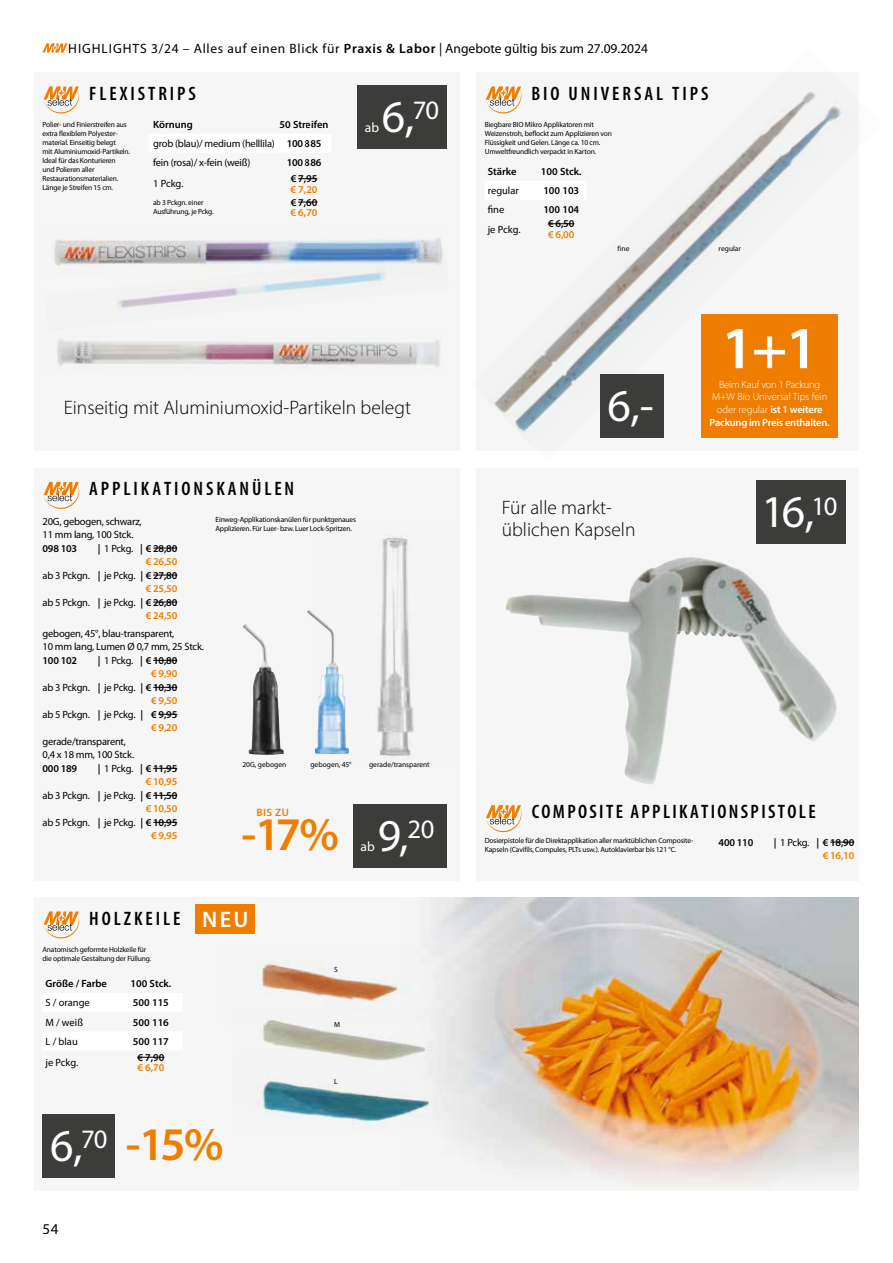
<style>
.page{position:relative;width:893px;height:1263px;background:#fff}
.page>*{position:absolute;margin:0;border:0;box-sizing:border-box;transform-origin:0 0}
.t1{font:600 60px "Myriad Pro";color:#fff}
.t2{font:600 46.95px "Myriad Pro";color:#ef7d00}
.t3{font:45.75px "Myriad Pro";color:#fff}
.t4{font:300 19.5px/22.5px "Myriad Pro";color:#000}
.t5{font:600 condensed 19.5px "Myriad Pro";letter-spacing:.15em;color:#000}
.t6{font:600 condensed 19.5px "Myriad Pro";letter-spacing:.12em;color:#000}
.t7{font:15px "Myriad Pro";color:#000}
.t8{font:13.5px "Myriad Pro";letter-spacing:.05em;color:#000}
.t9{font:13.5px "Myriad Pro";color:#fff}
.t10{font:600 10.8px "Myriad Pro";color:#ef7d00}
.t11{font:10.5px/13.5px "Myriad Pro";letter-spacing:-.02em;color:#000}
.t12{font:600 10.5px/13.5px "Myriad Pro";color:#000;text-align:right}
.t13{font:300 10.5px/12.6px "Myriad Pro";color:#fff;text-align:center}
.t14{font:600 10.5px "Myriad Pro";color:#ef7d00}
.t15{font:10.5px "Myriad Pro";color:#000}
.t16{font:7.5px/9px "Myriad Pro";letter-spacing:-.02em;color:#000}
.t17{font:7.5px "Myriad Pro";color:#000}
.s1{font-weight:600}
.s2{font-weight:600;color:#ef7d00}
.s3{font-stretch:normal;font-size:22.5px;color:#fff}
.s4{font-weight:400;font-size:45.75px;color:#fff}
.s5{font-weight:400}
.s6{color:#ef7d00}
</style>
<div class="page">
<svg style="left:42px;top:43px;width:26px;height:10px"></svg>
<div style="left:476px;top:468px;width:383px;height:412px;background:#f6f6f6"></div>
<img style="left:506px;top:558px;width:331px;height:226px">
<svg style="left:830px;top:842px;width:24px;height:1px"></svg>
<svg style="left:486px;top:805px;width:36px;height:28px"></svg>
<div style="left:757px;top:480px;width:89px;height:64px;background:#3c3c3b"></div>
<div style="left:34px;top:72px;width:425px;height:379px;background:#f6f6f6"></div>
<svg style="left:44px;top:86px;width:36px;height:28px"></svg>
<img style="left:117px;top:276px;width:268px;height:32px">
<img style="left:54px;top:238px;width:389px;height:38px">
<img style="left:57px;top:339px;width:383px;height:28px">
<div style="left:357px;top:85px;width:89px;height:64px;background:#3c3c3b"></div>
<svg style="left:298px;top:178px;width:19px;height:1px"></svg>
<svg style="left:298px;top:202px;width:19px;height:1px"></svg>
<div style="left:34px;top:468px;width:425px;height:412px;background:#f6f6f6"></div>
<svg style="left:153px;top:548px;width:24px;height:1px"></svg>
<svg style="left:153px;top:575px;width:24px;height:1px"></svg>
<svg style="left:153px;top:602px;width:24px;height:1px"></svg>
<svg style="left:153px;top:660px;width:24px;height:1px"></svg>
<svg style="left:153px;top:687px;width:24px;height:1px"></svg>
<svg style="left:159px;top:714px;width:18px;height:1px"></svg>
<svg style="left:153px;top:768px;width:24px;height:1px"></svg>
<svg style="left:153px;top:795px;width:24px;height:1px"></svg>
<svg style="left:153px;top:822px;width:24px;height:1px"></svg>
<svg style="left:44px;top:482px;width:36px;height:27px"></svg>
<img style="left:243px;top:624px;width:41px;height:131px">
<img style="left:311px;top:537px;width:103px;height:221px">
<div style="left:353px;top:804px;width:93px;height:63px;background:#3c3c3b"></div>
<img style="left:476px;top:72px;width:383px;height:379px">
<svg style="left:486px;top:86px;width:37px;height:30px"></svg>
<svg style="left:485px;top:181px;width:102px;height:19px"></svg>
<svg style="left:548px;top:223px;width:26px;height:1px"></svg>
<div style="left:600px;top:374px;width:64px;height:64px;background:#3c3c3b"></div>
<div style="left:34px;top:897px;width:825px;height:294px;background:#f6f6f6"></div>
<img style="left:433px;top:897px;width:426px;height:285px">
<svg style="left:44px;top:911px;width:36px;height:28px"></svg>
<div style="left:196px;top:904px;width:59px;height:29px;background:#ef7d00"></div>
<svg style="left:137px;top:1057px;width:28px;height:1px"></svg>
<div style="left:43px;top:1114px;width:72px;height:64px;background:#3c3c3b"></div>
<img style="left:257px;top:944px;width:189px;height:66px">
<img style="left:259px;top:1010px;width:197px;height:40px">
<img style="left:257px;top:1050px;width:199px;height:82px">
<div style="left:702px;top:315px;width:136px;height:123px;background:#ef7d00"></div>
<h3 class="t8" style="left:68px;top:40px;width:581px">HIGHLIGHTS 3/24 – Alles auf einen Blick für <span class="s1">Praxis &amp; Labor</span> | Angebote gültig bis zum 27.09.2024</h3>
<h3 class="t5" style="left:89px;top:81px;width:108px">FLEXISTRIPS</h3>
<p class="t16" style="left:43px;top:120px;width:89px">Polier- und Finierstreifen aus extra flexiblem Polyester&shy;material. Einseitig belegt<br>mit Aluminiumoxid-Partikeln.<br>Ideal für das Konturieren<br>und Polieren aller<br>Restaurationsmaterialien.<br>Länge je Streifen 15 cm.</p>
<h3 class="t11" style="left:153px;top:115px;width:177px;line-height:19.2px;text-indent:126px"><span class="s1">50 Streifen </span>grob (blau)/ medium (helllila) <span class="s1">100 885 </span>fein (rosa)/ x-fein (weiß)</h3>
<h3 class="t12" style="left:153px;top:117px;width:41px">Körnung</h3>
<h3 class="t12" style="left:287px;top:156px;width:36px">100 886</h3>
<h3 class="t11" style="left:153px;top:177px;width:32px">1 Pckg.</h3>
<h3 class="t12" style="left:291px;top:172px;width:28px">€ 7,95</h3>
<h3 class="t14" style="left:290px;top:182px;width:29px">€ 7,20</h3>
<p class="t16" style="left:153px;top:198px;width:62px">ab 3 Pckgn. einer<br>Ausführung, je Pckg.</p>
<h3 class="t12" style="left:291px;top:195px;width:28px">€ 7,60</h3>
<h3 class="t14" style="left:290px;top:206px;width:29px">€ 6,70</h3>
<h3 class="t3" style="left:382px;top:88px;width:59px">6,<sup>70</sup></h3>
<h3 class="t9" style="left:365px;top:119px;width:16px">ab</h3>
<h3 class="t4" style="left:64px;top:396px;width:349px">Einseitig mit Aluminiumoxid-Partikeln belegt</h3>
<h3 class="t5" style="left:89px;top:477px;width:206px">APPLIKATIONSKANÜLEN</h3>
<h3 class="t11" style="left:43px;top:514px;width:101px">20G, gebogen, schwarz,<br>11 mm lang, 100 Stck.</h3>
<h3 class="t12" style="left:43px;top:541px;width:36px">098 103</h3>
<h3 class="t11" style="left:43px;top:541px;width:136px;text-align:right"><span class="s1">|</span> 1 Pckg. <span class="s1">| € 28,80<br></span><span class="s2">€ 26,50<br></span>ab 3 Pckgn. <span class="s1">|</span> je Pckg. <span class="s1">| € 27,80 </span><span class="s2">€ 25,50<br></span>ab 5 Pckgn. <span class="s1">|</span> je Pckg. <span class="s1">| € 26,80 </span><span class="s2">€ 24,50</span></h3>
<h3 class="t11" style="left:43px;top:626px;width:163px">gebogen, 45°, blau-transparent,<br>10 mm lang, Lumen Ø 0,7 mm, 25 Stck.</h3>
<h3 class="t12" style="left:43px;top:653px;width:36px">100 102</h3>
<h3 class="t11" style="left:43px;top:653px;width:136px;text-align:right"><span class="s1">|</span> 1 Pckg. <span class="s1">| € 10,80<br></span><span class="s2">€ 9,90<br></span>ab 3 Pckgn. <span class="s1">|</span> je Pckg. <span class="s1">| € 10,30 </span><span class="s2">€ 9,50<br></span>ab 5 Pckgn. <span class="s1">|</span> je Pckg. <span class="s1">| € 9,95 </span><span class="s2">€ 9,20</span></h3>
<h3 class="t11" style="left:43px;top:734px;width:93px">gerade/transparent,<br>0,4 x 18 mm, 100 Stck.</h3>
<h3 class="t12" style="left:43px;top:761px;width:36px">000 189</h3>
<h3 class="t11" style="left:43px;top:761px;width:136px;text-align:right"><span class="s1">|</span> 1 Pckg. <span class="s1">| € 11,95<br></span><span class="s2">€ 10,95<br></span>ab 3 Pckgn. <span class="s1">|</span> je Pckg. <span class="s1">| € 11,50 </span><span class="s2">€ 10,50<br></span>ab 5 Pckgn. <span class="s1">|</span> je Pckg. <span class="s1">| € 10,95 </span><span class="s2">€ 9,95</span></h3>
<p class="t16" style="left:216px;top:515px;width:142px">Einweg-Applikationskanülen für punktgenaues<br>Applizieren. Für Luer- bzw. Luer Lock-Spritzen.</p>
<p class="t17" style="left:242px;top:760px;width:45px">20G, gebogen</p>
<p class="t17" style="left:310px;top:760px;width:43px">gebogen, 45°</p>
<p class="t17" style="left:369px;top:760px;width:62px">gerade/transparent</p>
<h3 class="t10" style="left:256px;top:805px;width:34px">BIS ZU</h3>
<h2 class="t2" style="left:242px;top:804px;width:99px">-17%</h2>
<h3 class="t3" style="left:378px;top:807px;width:58px">9,<sup>20</sup></h3>
<h3 class="t9" style="left:361px;top:838px;width:16px">ab</h3>
<h3 class="t5" style="left:89px;top:906px;width:161px">HOLZKEILE <span class="s3">NEU</span></h3>
<p class="t16" style="left:43px;top:945px;width:110px">Anatomisch geformte Holzkeile für die optimale Gestaltung der Füllung.</p>
<h3 class="t12" style="left:45px;top:977px;width:63px">Größe / Farbe</h3>
<h3 class="t12" style="left:131px;top:977px;width:42px">100 Stck.</h3>
<h3 class="t11" style="left:45px;top:996px;width:46px">S / orange</h3>
<h3 class="t12" style="left:133px;top:996px;width:37px">500 115</h3>
<h3 class="t11" style="left:45px;top:1015px;width:39px">M / weiß</h3>
<h3 class="t12" style="left:133px;top:1015px;width:37px">500 116</h3>
<h3 class="t11" style="left:45px;top:1034px;width:34px">L / blau</h3>
<h3 class="t12" style="left:133px;top:1034px;width:37px">500 117</h3>
<h3 class="t11" style="left:45px;top:1055px;width:34px">je Pckg.</h3>
<h3 class="t12" style="left:137px;top:1050px;width:29px">€ 7,90</h3>
<h3 class="t14" style="left:137px;top:1061px;width:29px">€ 6,70</h3>
<h2 class="t2" style="left:50px;top:1115px;width:175px"><span class="s4">6,</span><sup>70</sup> -15%</h2>
<h3 class="t7" style="left:43px;top:1219px;width:17px">54</h3>
<p class="t16" style="left:334px;top:965px;width:5px">S</p>
<p class="t16" style="left:334px;top:1020px;width:8px">M</p>
<p class="t16" style="left:334px;top:1076px;width:5px">L</p>
<h3 class="t5" style="left:531px;top:81px;width:178px">BIO UNIVERSAL TIPS</h3>
<p class="t16" style="left:485px;top:120px;width:129px">Biegbare BIO Mikro Applikatoren mit Weizenstroh, beflockt zum Applizieren von Flüssigkeit und Gelen. Länge ca. 10 cm.<br>Umweltfreundlich verpackt in Karton.</p>
<h3 class="t12" style="left:488px;top:165px;width:30px">Stärke</h3>
<h3 class="t12" style="left:541px;top:165px;width:42px">100 Stck.</h3>
<h3 class="t15" style="left:488px;top:184px;width:33px">regular</h3>
<h3 class="t12" style="left:543px;top:184px;width:37px">100 103</h3>
<h3 class="t11" style="left:488px;top:203px;width:18px">fine</h3>
<h3 class="t12" style="left:543px;top:203px;width:37px">100 104</h3>
<h3 class="t11" style="left:488px;top:222px;width:34px">je Pckg.</h3>
<h3 class="t12" style="left:548px;top:217px;width:28px">€ 6,50</h3>
<h3 class="t14" style="left:548px;top:228px;width:28px">€ 6,00</h3>
<p class="t16" style="left:617px;top:244px;width:14px">fine</p>
<p class="t16" style="left:719px;top:244px;width:24px">regular</p>
<h3 class="t3" style="left:607px;top:378px;width:48px">6,-</h3>
<h1 class="t1" style="left:721px;top:310px;width:98px">1+1</h1>
<h3 class="t13" style="left:710px;top:378px;width:122px">Beim Kauf von 1 Packung<br>M+W Bio Universal Tips fein oder regular <span class="s1">ist 1 weitere<br>Packung im Preis enthalten.</span></h3>
<h3 class="t4" style="left:502px;top:496px;width:135px">Für alle markt&shy;üblichen Kapseln</h3>
<h3 class="t3" style="left:761px;top:484px;width:77px">16,<sup>10</sup></h3>
<h3 class="t6" style="left:532px;top:800px;width:285px">COMPOSITE APPLIKATIONSPISTOLE</h3>
<p class="t16" style="left:485px;top:836px;width:210px">Dosierpistole für die Direktapplikation aller marktüblichen Composite-<br>Kapseln (Cavifils, Compules, PLTs usw.). Autoklavierbar bis 121 °C.</p>
<h3 class="t12" style="left:719px;top:835px;width:36px">400 110</h3>
<h3 class="t12" style="left:774px;top:835px;width:82px">| <span class="s5">1 Pckg.</span> | € 18,90 <span class="s6">€ 16,10</span></h3>
</div>
